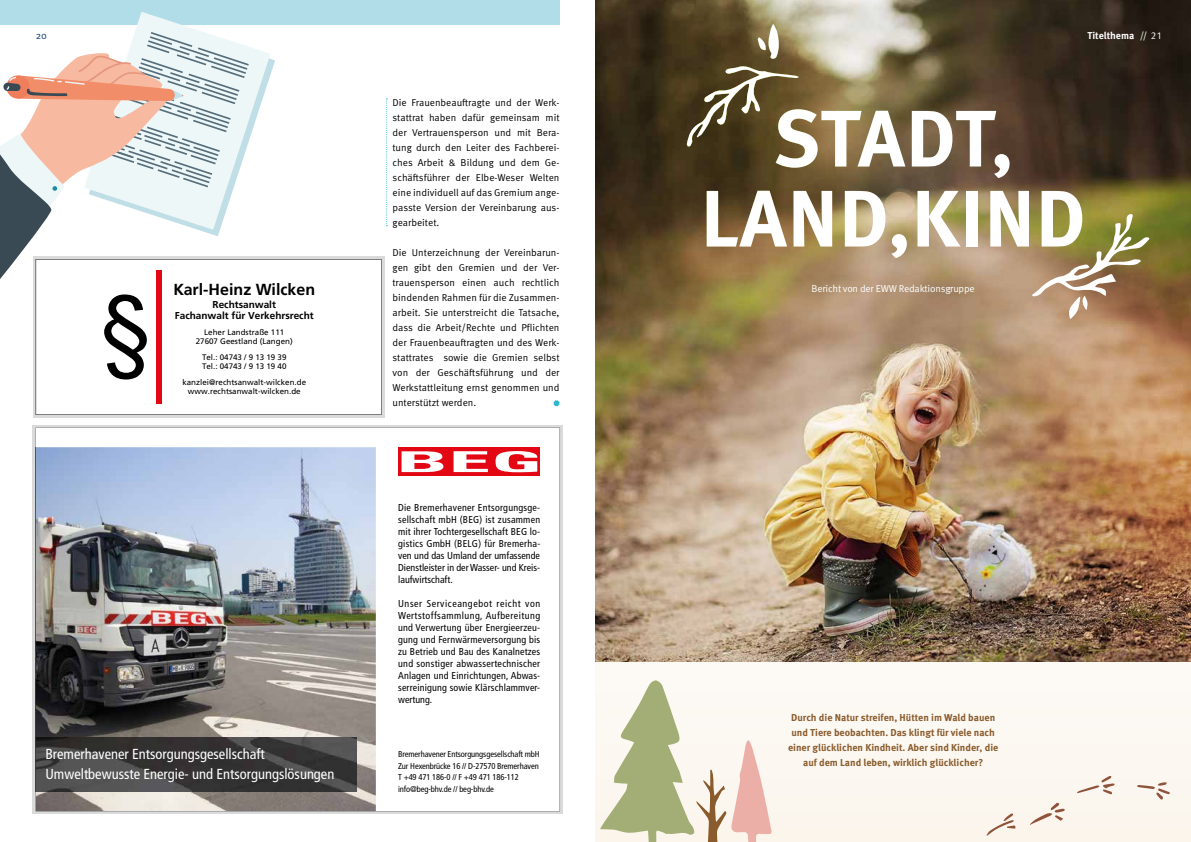
<style>
.page{position:relative;width:1191px;height:842px;background:#fff}
.page>*{position:absolute;margin:0;border:0;box-sizing:border-box;transform-origin:0 0}
.t1{font:700 80px/80px "Meta Pro";letter-spacing:.01em;color:#fff;text-align:center}
.t2{font:700 16px "Frutiger LT Com";color:#000}
.t3{font:condensed 14.5px/20px "Frutiger";color:#fff}
.t4{font:10px/15px "Meta Pro Norm";color:#000;text-align:justify}
.t5{font:condensed 10px/12px "Frutiger";color:#000;text-align:justify}
.t6{font:700 10px/15px "Meta Pro";color:#8a5b2c;text-align:center}
.t7{font:700 10px/11px "Frutiger LT Com";color:#000;text-align:center}
.t8{font:10px "Meta Pro Norm";letter-spacing:-.02em;color:#fff}
.t9{font:700 10px "Meta Pro";color:#fff}
.t10{font:10px "Meta Pro Norm";color:#053871}
.t11{font:condensed 8.5px/11.5px "Frutiger";letter-spacing:-.01em;color:#000}
.t12{font:8px/9px "Frutiger LT Com";color:#000;text-align:center}
.s1{font-family:"Meta Pro Norm";font-weight:400}
</style>
<div class="page">
<div style="left:0;top:0;width:559px;height:24px;background:#b1dde8"></div>
<svg style="left:386px;top:98px;width:1px;height:128px"></svg>
<svg style="left:553px;top:400px;width:6px;height:6px"></svg>
<svg style="left:84px;top:12px;width:186px;height:128px"></svg>
<div style="left:595px;top:224px;width:596px;height:618px;background:#fcf8f1"></div>
<img style="left:595px;top:0;width:596px;height:661px">
<svg style="left:1077px;top:776px;width:37px;height:18px"></svg>
<svg style="left:1029px;top:803px;width:36px;height:22px"></svg>
<svg style="left:1137px;top:782px;width:32px;height:17px"></svg>
<svg style="left:986px;top:813px;width:29px;height:23px"></svg>
<svg style="left:600px;top:680px;width:172px;height:162px"></svg>
<svg style="left:1032px;top:214px;width:117px;height:8px"></svg>
<svg style="left:595px;top:0;width:369px;height:341px;background:#796746"></svg>
<img style="left:949px;top:222px;width:242px;height:439px">
<svg style="left:33px;top:425px;width:530px;height:389px;background:#d3d3d4"></svg>
<svg style="left:35px;top:427px;width:525px;height:384px"></svg>
<img style="left:35px;top:447px;width:1px;height:345px">
<img style="left:35px;top:792px;width:341px;height:19px">
<div style="left:33px;top:256px;width:351px;height:162px;background:#dadada"></div>
<svg style="left:0;top:32px;width:249px;height:347px"></svg>
<div style="left:36px;top:259px;width:345px;height:156px;background:#fff"></div>
<p class="t10" style="left:36px;top:28px;width:13px">20</p>
<p class="t9" style="left:1087px;top:27px;width:75px">Titelthema <span class="s1">// 21</span></p>
<h2 class="t2" style="left:173px;top:280px;width:143px">Karl-Heinz Wilcken</h2>
<p class="t7" style="left:175px;top:299px;width:140px">Rechtsanwalt<br>Fachanwalt für Verkehrsrecht</p>
<p class="t12" style="left:196px;top:327px;width:98px">Leher Landstraße 111<br>27607 Geestland (Langen)</p>
<p class="t12" style="left:202px;top:352px;width:86px;text-align:left">Tel.: 04743 / 9 13 19 39<br>Tel.: 04743 / 9 13 19 40</p>
<p class="t12" style="left:182px;top:377px;width:125px">kanzlei@rechtsanwalt-wilcken.de www.rechtsanwalt-wilcken.de</p>
<h3 class="t3" style="left:45px;top:744px;width:290px">Bremerhavener Entsorgungsgesellschaft<br>Umweltbewusste Energie- und Entsorgungslösungen</h3>
<p class="t4" style="left:392px;top:95px;width:168px">Die Frauenbeauftragte und der Werk&shy;stattrat haben dafür gemeinsam mit der Vertrauensperson und mit Bera&shy;tung durch den Leiter des Fachberei&shy;ches Arbeit &amp; Bildung und dem Ge&shy;schäftsführer der Elbe-Weser Welten eine individuell auf das Gremium ange&shy;passte Version der Vereinbarung aus&shy;gearbeitet.</p>
<p class="t4" style="left:392px;top:245px;width:168px">Die Unterzeichnung der Vereinbarun&shy;gen gibt den Gremien und der Ver&shy;trauensperson einen auch rechtlich bindenden Rahmen für die Zusammen&shy;arbeit. Sie unterstreicht die Tatsache, dass die Arbeit/Rechte und Pflichten der Frauenbeauftragten und des Werk&shy;stattrates sowie die Gremien selbst von der Geschäftsführung und der Werkstattleitung ernst genommen und unterstützt werden.</p>
<p class="t5" style="left:398px;top:502px;width:144px">Die Bremerhavener Entsorgungsge&shy;sellschaft mbH (BEG) ist zusammen mit ihrer Tochtergesellschaft BEG lo&shy;gistics GmbH (BELG) für Bremerha&shy;ven und das Umland der umfassende Dienstleister in der Wasser- und Kreis&shy;laufwirtschaft.</p>
<p class="t5" style="left:398px;top:598px;width:144px">Unser Serviceangebot reicht von Wertstoffsammlung, Aufbereitung und Verwertung über Energieerzeu&shy;gung und Fernwärmeversorgung bis zu Betrieb und Bau des Kanalnetzes und sonstiger abwassertechnischer Anlagen und Einrichtungen, Abwas&shy;serreinigung sowie Klärschlammver&shy;wertung.</p>
<p class="t11" style="left:398px;top:748px;width:143px">Bremerhavener Entsorgungsgesellschaft mbH Zur Hexenbrücke 16 // D-27570 Bremerhaven T +49 471 186-0 // F +49 471 186-112 info@beg-bhv.de // beg-bhv.de</p>
<h1 class="t1" style="left:700px;top:94px;width:387px">STADT,<br>LAND,KIND</h1>
<p class="t8" style="left:811px;top:280px;width:165px">Bericht von der EWW Redaktionsgruppe</p>
<p class="t6" style="left:788px;top:710px;width:212px">Durch die Natur streifen, Hütten im Wald bauen und Tiere beobachten. Das klingt für viele nach einer glücklichen Kindheit. Aber sind Kinder, die auf dem Land leben, wirklich glücklicher?</p>
</div>
